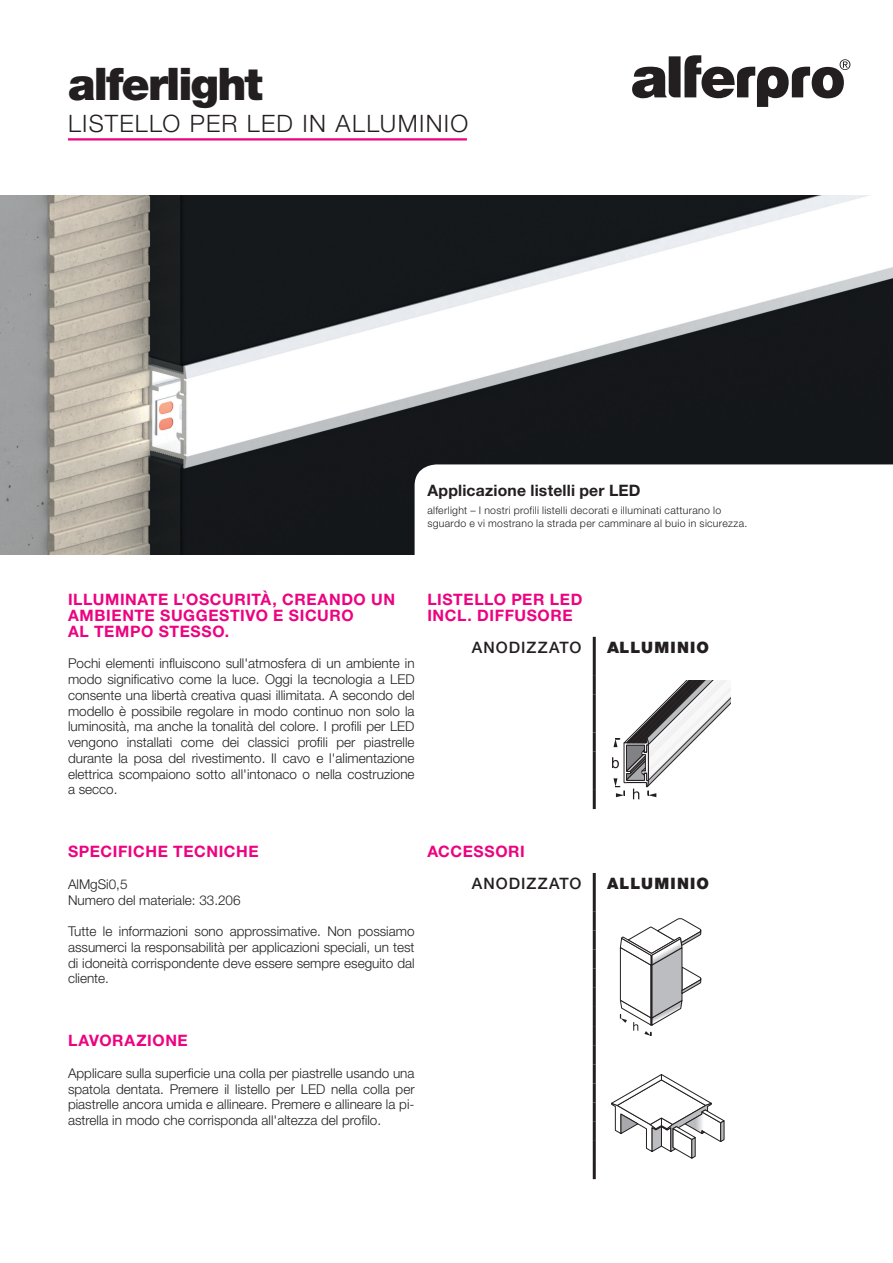
<style>
.page{position:relative;width:893px;height:1263px;background:#fff}
.page>*{position:absolute;margin:0;border:0;box-sizing:border-box;transform-origin:0 0}
.t1{font:900 45px "Helvetica Neue LT Std";letter-spacing:-.04em;color:#231f20}
.t2{font:300 24px "Helvetica Neue LT Std";letter-spacing:.055em;color:#231f20}
.t3{font:700 15.75px/15.8px "Helvetica Neue LT Std";letter-spacing:.04em;color:#ed0280}
.t4{font:700 15.75px "Helvetica Neue LT Std";letter-spacing:.01em;color:#231f20}
.t5{font:500 15.75px "Helvetica Neue LT Std";letter-spacing:.065em;color:#231f20}
.t6{font:900 15.75px "Helvetica Neue LT Std";letter-spacing:.08em;color:#231f20}
.t7{font:300 13.5px/15.8px "Helvetica Neue LT Std";color:#231f20;text-align:justify}
.t8{font:300 10.5px/13.5px "Helvetica Neue LT Std";letter-spacing:.03em;color:#231f20}
</style>
<div class="page">
<svg style="left:632px;top:55px;width:218px;height:52px"></svg>
<hr style="left:68px;top:138px;width:399px;height:2px;background:#ed0280">
<img style="left:0;top:196px;width:893px;height:358px">
<svg style="left:415px;top:464px;width:478px;height:90px"></svg>
<svg style="left:612px;top:680px;width:118px;height:119px"></svg>
<svg style="left:620px;top:918px;width:81px;height:118px"></svg>
<svg style="left:611px;top:1074px;width:114px;height:85px"></svg>
<hr style="left:593px;top:637px;width:3px;height:38px;background:#231f20">
<hr style="left:593px;top:752px;width:3px;height:38px;background:#231f20">
<hr style="left:593px;top:675px;width:3px;height:19px;background:#231f20">
<hr style="left:593px;top:694px;width:3px;height:38px;background:#231f20">
<hr style="left:593px;top:732px;width:3px;height:20px;background:#231f20">
<hr style="left:593px;top:790px;width:3px;height:19px;background:#231f20">
<hr style="left:593px;top:873px;width:3px;height:38px;background:#231f20">
<hr style="left:593px;top:969px;width:3px;height:19px;background:#231f20">
<hr style="left:593px;top:911px;width:3px;height:19px;background:#231f20">
<hr style="left:593px;top:930px;width:3px;height:19px;background:#231f20">
<hr style="left:593px;top:949px;width:3px;height:20px;background:#231f20">
<hr style="left:593px;top:988px;width:3px;height:19px;background:#231f20">
<hr style="left:593px;top:1007px;width:3px;height:19px;background:#231f20">
<hr style="left:593px;top:1026px;width:3px;height:19px;background:#231f20">
<hr style="left:593px;top:1045px;width:3px;height:19px;background:#231f20">
<hr style="left:593px;top:1064px;width:3px;height:19px;background:#231f20">
<hr style="left:593px;top:1083px;width:3px;height:19px;background:#231f20">
<hr style="left:593px;top:1102px;width:3px;height:20px;background:#231f20">
<hr style="left:593px;top:1122px;width:3px;height:19px;background:#231f20">
<hr style="left:593px;top:1141px;width:3px;height:19px;background:#231f20">
<hr style="left:593px;top:1160px;width:3px;height:19px;background:#231f20">
<h1 class="t1" style="left:68px;top:57px;width:196px">alferlight</h1>
<h2 class="t2" style="left:68px;top:109px;width:402px">LISTELLO PER LED IN ALLUMINIO</h2>
<p class="t4" style="left:427px;top:481px;width:215px">Applicazione listelli per LED</p>
<p class="t8" style="left:427px;top:503px;width:321px">alferlight – I nostri profili listelli decorati e illuminati catturano lo sguardo e vi mostrano la strada per camminare al buio in sicurezza.</p>
<p class="t3" style="left:68px;top:591px;width:329px">ILLUMINATE L'OSCURITÀ, CREANDO UN<br>AMBIENTE SUGGESTIVO E SICURO<br>AL TEMPO STESSO.</p>
<p class="t7" style="left:68px;top:655px;width:348px">Pochi elementi influiscono sull'atmosfera di un ambiente in modo significativo come la luce. Oggi la tecnologia a LED consente una libertà creativa quasi illimitata. A secondo del modello è possibile regolare in modo continuo non solo la luminosità, ma anche la tonalità del colore. I profili per LED vengono installati come dei classici profili per piastrelle durante la posa del rivestimento. Il cavo e l'alimentazione elettrica scompaiono sotto all'intonaco o nella costruzione a secco.</p>
<p class="t3" style="left:427px;top:591px;width:156px">LISTELLO PER LED<br>INCL. DIFFUSORE</p>
<p class="t5" style="left:472px;top:638px;width:111px">ANODIZZATO</p>
<p class="t3" style="left:68px;top:843px;width:192px">SPECIFICHE TECNICHE</p>
<p class="t7" style="left:68px;top:876px;width:174px">AlMgSi0,5<br>Numero del materiale: 33.206</p>
<p class="t7" style="left:68px;top:923px;width:348px">Tutte le informazioni sono approssimative. Non possiamo assumerci la responsabilità per applicazioni speciali, un test di idoneità corrispondente deve essere sempre eseguito dal cliente.</p>
<p class="t3" style="left:427px;top:843px;width:99px">ACCESSORI</p>
<p class="t5" style="left:472px;top:874px;width:111px">ANODIZZATO</p>
<p class="t3" style="left:68px;top:1032px;width:121px">LAVORAZIONE</p>
<p class="t7" style="left:68px;top:1065px;width:348px">Applicare sulla superficie una colla per piastrelle usando una spatola dentata. Premere il listello per LED nella colla per piastrelle ancora umida e allineare. Premere e allineare la pi&shy;astrella in modo che corrisponda all'altezza del profilo.</p>
<p class="t6" style="left:607px;top:638px;width:104px">ALLUMINIO</p>
<p class="t6" style="left:607px;top:874px;width:104px">ALLUMINIO</p>
</div>
